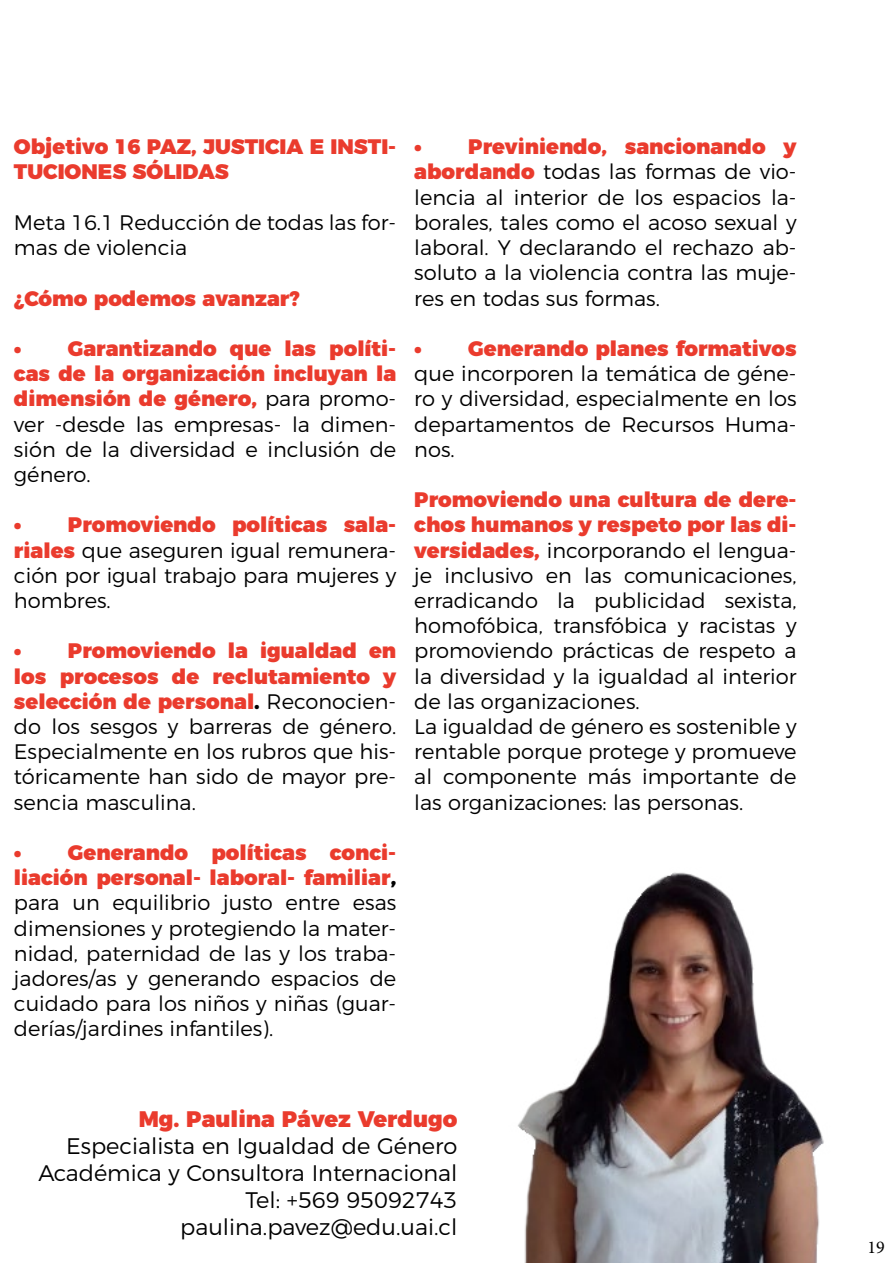
<style>
.page{position:relative;width:893px;height:1263px;background:#fff}
.page>*{position:absolute;margin:0;border:0;box-sizing:border-box;transform-origin:0 0}
.t1{font:300 22.5px/27px "Montserrat";color:#000;text-align:right}
.t2{font:900 22.5px "Montserrat";color:#ea3b2d}
.t3{font:300 21px/25.2px "Montserrat";color:#000;text-align:justify}
.t4{font:900 21px/25.2px "Montserrat";color:#ea3b2d}
.t5{font:18px "Minion Pro";color:#000}
.s1{font-weight:900;color:#ea3b2d}
.s2{font-weight:900}
</style>
<div class="page">
<img style="left:518px;top:872px;width:306px;height:391px">
<p class="t4" style="left:14px;top:133px;width:384px">Objetivo 16 PAZ, JUSTICIA E INSTI-<br>TUCIONES SÓLIDAS</p>
<p class="t3" style="left:14px;top:208px;width:384px">Meta 16.1 Reducción de todas las for&shy;mas de violencia</p>
<p class="t4" style="left:14px;top:284px;width:287px">¿Cómo podemos avanzar?</p>
<p class="t3" style="left:14px;top:334px;width:384px"><span class="s1">• Garantizando que las políti&shy;cas de la organización incluyan la dimensión de género,</span> para promo&shy;ver -desde las empresas- la dimen&shy;sión de la diversidad e inclusión de género.</p>
<p class="t3" style="left:14px;top:510px;width:384px"><span class="s1">• Promoviendo políticas sala&shy;riales</span> que aseguren igual remunera&shy;ción por igual trabajo para mujeres y hombres.</p>
<p class="t3" style="left:14px;top:636px;width:384px"><span class="s1">• Promoviendo la igualdad en los procesos de reclutamiento y selección de personal</span><span class="s2">.</span> Reconocien&shy;do los sesgos y barreras de género.<br>Especialmente en los rubros que his&shy;tóricamente han sido de mayor pre&shy;sencia masculina.</p>
<p class="t3" style="left:14px;top:838px;width:384px"><span class="s1">• Generando políticas conci&shy;liación personal- laboral- familiar</span><span class="s2">, </span>para un equilibrio justo entre esas dimensiones y protegiendo la mater&shy;nidad, paternidad de las y los traba&shy;jadores/as y generando espacios de cuidado para los niños y niñas (guar&shy;derías/jardines infantiles).</p>
<p class="t3" style="left:414px;top:132px;width:384px"><span class="s1">• Previniendo, sancionando y abordando</span> todas las formas de vio&shy;lencia al interior de los espacios la&shy;borales, tales como el acoso sexual y laboral. Y declarando el rechazo ab&shy;soluto a la violencia contra las muje&shy;res en todas sus formas.</p>
<p class="t4" style="left:414px;top:334px;width:384px">• Generando planes formativos</p>
<p class="t3" style="left:414px;top:359px;width:384px">que incorporen la temática de géne&shy;ro y diversidad, especialmente en los departamentos de Recursos Huma&shy;nos.</p>
<p class="t3" style="left:414px;top:485px;width:384px;text-align:left"><span class="s1">Promoviendo una cultura de dere&shy;chos humanos y respeto por las di&shy;versidades,</span> incorporando el lengua&shy;je inclusivo en las comunicaciones, erradicando la publicidad sexista, homofóbica, transfóbica y racistas y promoviendo prácticas de respeto a la diversidad y la igualdad al interior de las organizaciones.<br>La igualdad de género es sostenible y rentable porque protege y promueve al componente más importante de las organizaciones: las personas.</p>
<p class="t2" style="left:139px;top:1100px;width:320px">Mg. Paulina Pávez Verdugo</p>
<p class="t1" style="left:38px;top:1131px;width:421px">Especialista en Igualdad de Género<br>Académica y Consultora Internacional<br>Tel: +569 95092743 paulina.pavez@edu.uai.cl</p>
<p class="t5" style="left:867px;top:1235px;width:19px">19</p>
</div>
